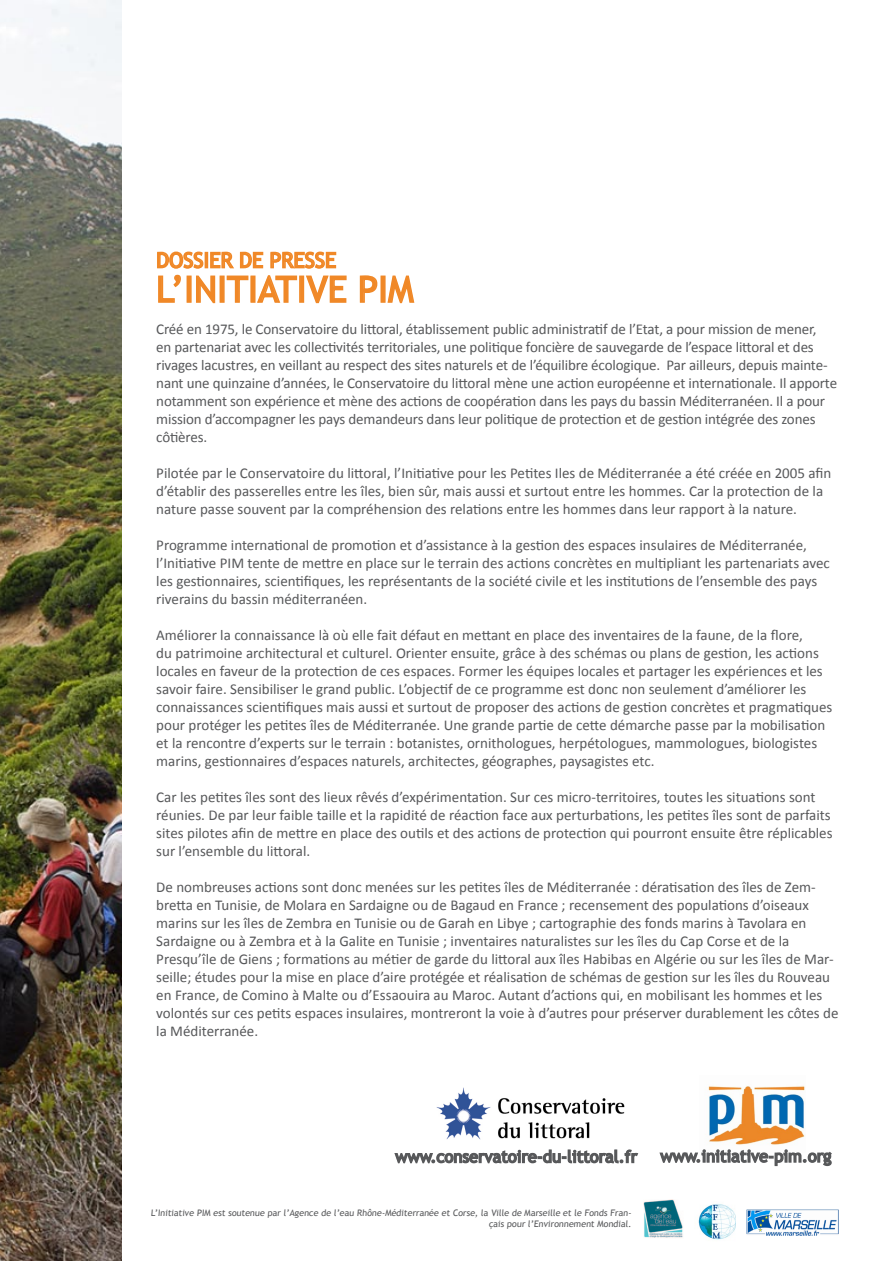
<style>
.page{position:relative;width:893px;height:1263px;background:#fff}
.page>*{position:absolute;margin:0;border:0;box-sizing:border-box;transform-origin:0 0}
.t1{font:36px "Trebuchet MS";color:#f08827}
.t2{font:21px "Trebuchet MS";color:#f08827}
.t3{font:15px/18px "Calibri";color:#57585a}
.t4{font:9px/10.8px "Trebuchet MS";color:#57585a;text-align:right}
</style>
<div class="page">
<img style="left:0;top:0;width:121px;height:1260px">
<svg style="left:157px;top:251px;width:190px;height:53px"></svg>
<svg style="left:359px;top:275px;width:19px;height:28px"></svg>
<div style="left:381px;top:276px;width:5px;height:27px;border:2px solid #f08827"></div>
<svg style="left:387px;top:275px;width:28px;height:29px"></svg>
<img style="left:698px;top:1204px;width:37px;height:36px">
<img style="left:643px;top:1199px;width:40px;height:39px">
<img style="left:747px;top:1209px;width:92px;height:26px">
<img style="left:436px;top:1087px;width:188px;height:52px">
<svg style="left:394px;top:1149px;width:245px;height:15px"></svg>
<img style="left:708px;top:1085px;width:97px;height:60px">
<svg style="left:659px;top:1149px;width:173px;height:18px"></svg>
<p class="t2" style="left:156px;top:248px;width:181px">DOSSIER DE PRESSE</p>
<p class="t1" style="left:156px;top:268px;width:259px">L’INITIATIVE PIM</p>
<p class="t3" style="left:156px;top:320px;width:682px">Créé en 1975, le Conservatoire du littoral, établissement public administratif de l’Etat, a pour mission de mener,<br>en partenariat avec les collectivités territoriales, une politique foncière de sauvegarde de l’espace littoral et des rivages lacustres, en veillant au respect des sites naturels et de l’équilibre écologique. Par ailleurs, depuis mainte&shy;nant une quinzaine d’années, le Conservatoire du littoral mène une action européenne et internationale. Il apporte notamment son expérience et mène des actions de coopération dans les pays du bassin Méditerranéen. Il a pour mission d’accompagner les pays demandeurs dans leur politique de protection et de gestion intégrée des zones côtières.</p>
<p class="t3" style="left:156px;top:464px;width:677px">Pilotée par le Conservatoire du littoral, l’Initiative pour les Petites Iles de Méditerranée a été créée en 2005 afin d’établir des passerelles entre les îles, bien sûr, mais aussi et surtout entre les hommes. Car la protection de la nature passe souvent par la compréhension des relations entre les hommes dans leur rapport à la nature.</p>
<p class="t3" style="left:156px;top:536px;width:675px">Programme international de promotion et d’assistance à la gestion des espaces insulaires de Méditerranée, l’Initiative PIM tente de mettre en place sur le terrain des actions concrètes en multipliant les partenariats avec les gestionnaires, scientifiques, les représentants de la société civile et les institutions de l’ensemble des pays riverains du bassin méditerranéen.</p>
<p class="t3" style="left:156px;top:626px;width:678px">Améliorer la connaissance là où elle fait défaut en mettant en place des inventaires de la faune, de la flore,<br>du patrimoine architectural et culturel. Orienter ensuite, grâce à des schémas ou plans de gestion, les actions locales en faveur de la protection de ces espaces. Former les équipes locales et partager les expériences et les savoir faire. Sensibiliser le grand public. L’objectif de ce programme est donc non seulement d’améliorer les connaissances scientifiques mais aussi et surtout de proposer des actions de gestion concrètes et pragmatiques pour protéger les petites îles de Méditerranée. Une grande partie de cette démarche passe par la mobilisation et la rencontre d’experts sur le terrain : botanistes, ornithologues, herpétologues, mammologues, biologistes marins, gestionnaires d’espaces naturels, architectes, géographes, paysagistes etc.</p>
<p class="t3" style="left:156px;top:788px;width:678px">Car les petites îles sont des lieux rêvés d’expérimentation. Sur ces micro-territoires, toutes les situations sont réunies. De par leur faible taille et la rapidité de réaction face aux perturbations, les petites îles sont de parfaits sites pilotes afin de mettre en place des outils et des actions de protection qui pourront ensuite être réplicables sur l’ensemble du littoral.</p>
<p class="t3" style="left:156px;top:878px;width:684px">De nombreuses actions sont donc menées sur les petites îles de Méditerranée : dératisation des îles de Zem&shy;bretta en Tunisie, de Molara en Sardaigne ou de Bagaud en France ; recensement des populations d’oiseaux marins sur les îles de Zembra en Tunisie ou de Garah en Libye ; cartographie des fonds marins à Tavolara en Sardaigne ou à Zembra et à la Galite en Tunisie ; inventaires naturalistes sur les îles du Cap Corse et de la Presqu’île de Giens ; formations au métier de garde du littoral aux îles Habibas en Algérie ou sur les îles de Mar&shy;seille; études pour la mise en place d’aire protégée et réalisation de schémas de gestion sur les îles du Rouveau en France, de Comino à Malte ou d’Essaouira au Maroc. Autant d’actions qui, en mobilisant les hommes et les volontés sur ces petits espaces insulaires, montreront la voie à d’autres pour préserver durablement les côtes de la Méditerranée.</p>
<p class="t4" style="left:151px;top:1208px;width:483px">L’Initiative PIM est soutenue par l’Agence de l’eau Rhône-Méditerranée et Corse, la Ville de Marseille et le Fonds Fran&shy;çais pour l’Environnement Mondial.</p>
</div>
